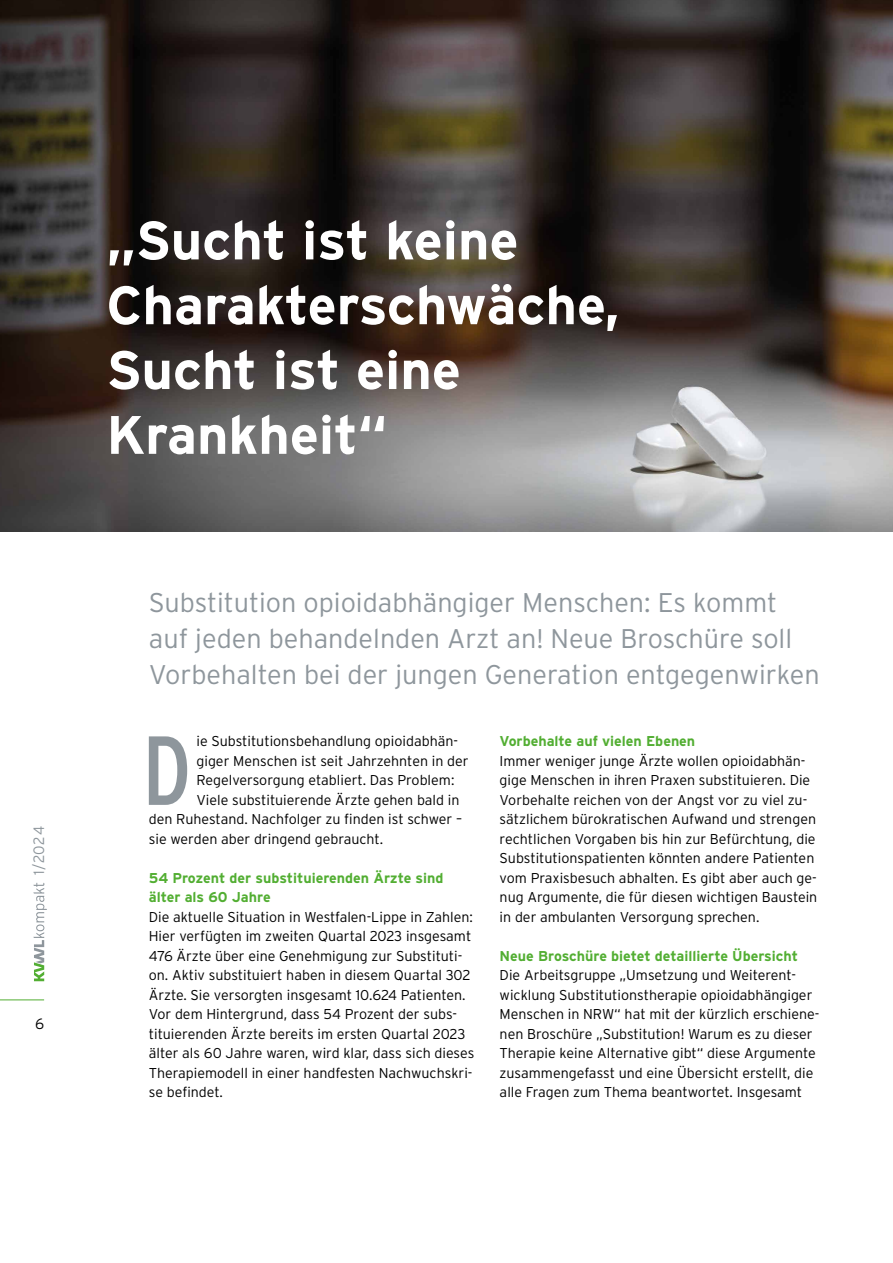
<style>
.page{position:relative;width:893px;height:1263px;background:#fff}
.page>*{position:absolute;margin:0;border:0;box-sizing:border-box;transform-origin:0 0}
.t1{font:condensed 97.8px "Interstate";color:#8e969c}
.t2{font:700 54px/64.8px "Interstate";color:#fff}
.t3{font:300 27px/36px "Interstate";color:#8e969c}
.t4{font:300 15px "Interstate";color:#8e969c}
.t5{font:300 15px "Interstate";color:#000}
.t6{font:300 14.25px/19.5px "Interstate";color:#000}
.t7{font:700 14.25px/19.5px "Interstate";color:#52ae32}
</style>
<div class="page">
<hr style="left:0;top:999px;width:44px;height:1px;background:#52ae32">
<svg style="left:33px;top:883px;width:14px;height:98px"></svg>
<img style="left:0;top:0;width:893px;height:532px">
<p class="t4" style="left:30px;top:875px;width:50px;rotate:-90deg">1/2024</p>
<p class="t5" style="left:35px;top:1015px;width:11px">6</p>
<h2 class="t2" style="left:106px;top:208px;width:515px">„Sucht ist keine<br>Charakterschwäche,<br>Sucht ist eine<br>Krankheit“</h2>
<h3 class="t3" style="left:149px;top:584px;width:672px">Substitution opioidabhängiger Menschen: Es kommt auf jeden behandelnden Arzt an! Neue Broschüre soll<br>Vorbehalten bei der jungen Generation entgegenwirken</h3>
<h1 class="t1" style="left:142px;top:711px;width:51px">D</h1>
<p class="t6" style="left:196px;top:731px;width:263px">ie Substitutionsbehandlung opioidabhän-</p>
<p class="t6" style="left:196px;top:751px;width:274px">giger Menschen ist seit Jahrzehnten in der</p>
<p class="t6" style="left:196px;top:770px;width:259px">Regelversorgung etabliert. Das Problem:</p>
<p class="t6" style="left:196px;top:790px;width:264px">Viele substituierende Ärzte gehen bald in</p>
<p class="t6" style="left:149px;top:809px;width:315px">den Ruhestand. Nachfolger zu finden ist schwer –</p>
<p class="t6" style="left:149px;top:829px;width:236px">sie werden aber dringend gebraucht.</p>
<p class="t7" style="left:149px;top:868px;width:296px">54 Prozent der substituierenden Ärzte sind älter als 60 Jahre</p>
<p class="t6" style="left:149px;top:907px;width:327px">Die aktuelle Situation in Westfalen-Lippe in Zahlen:<br>Hier verfügten im zweiten Quartal 2023 insgesamt 476 Ärzte über eine Genehmigung zur Substituti&shy;on. Aktiv substituiert haben in diesem Quartal 302<br>Ärzte. Sie versorgten insgesamt 10.624 Patienten.<br>Vor dem Hintergrund, dass 54 Prozent der subs&shy;tituierenden Ärzte bereits im ersten Quartal 2023 älter als 60 Jahre waren, wird klar, dass sich dieses Therapiemodell in einer handfesten Nachwuchskri&shy;se befindet.</p>
<p class="t7" style="left:500px;top:731px;width:197px">Vorbehalte auf vielen Ebenen</p>
<p class="t6" style="left:500px;top:751px;width:319px">Immer weniger junge Ärzte wollen opioidabhän&shy;gige Menschen in ihren Praxen substituieren. Die Vorbehalte reichen von der Angst vor zu viel zu&shy;sätzlichem bürokratischen Aufwand und strengen rechtlichen Vorgaben bis hin zur Befürchtung, die Substitutionspatienten könnten andere Patienten vom Praxisbesuch abhalten. Es gibt aber auch ge&shy;nug Argumente, die für diesen wichtigen Baustein in der ambulanten Versorgung sprechen.</p>
<p class="t7" style="left:500px;top:946px;width:300px">Neue Broschüre bietet detaillierte Übersicht</p>
<p class="t6" style="left:500px;top:965px;width:321px">Die Arbeitsgruppe „Umsetzung und Weiterent&shy;wicklung Substitutionstherapie opioidabhängiger Menschen in NRW“ hat mit der kürzlich erschiene&shy;nen Broschüre „Substitution! Warum es zu dieser Therapie keine Alternative gibt“ diese Argumente zusammengefasst und eine Übersicht erstellt, die alle Fragen zum Thema beantwortet. Insgesamt</p>
</div>
